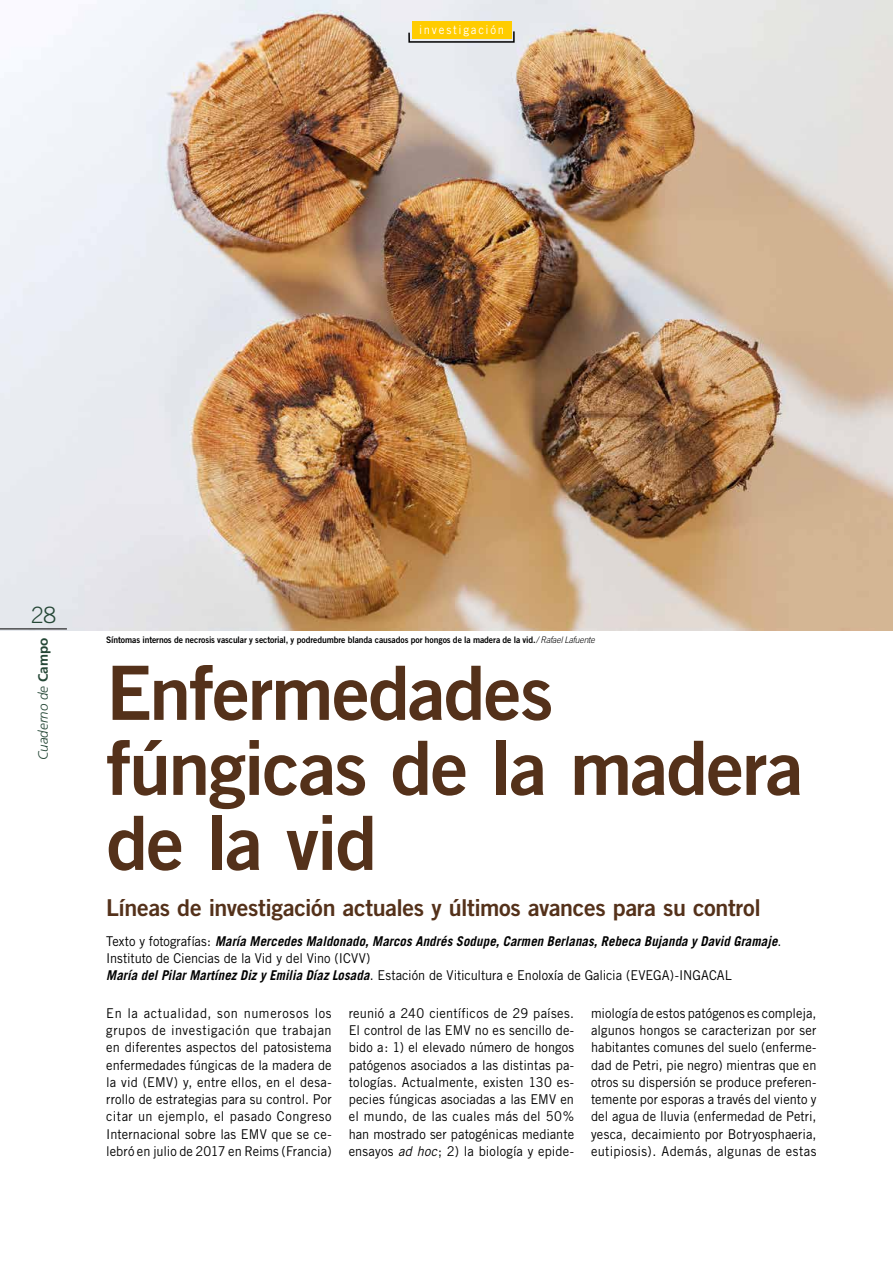
<style>
.page{position:relative;width:893px;height:1263px;background:#fff}
.page>*{position:absolute;margin:0;border:0;box-sizing:border-box;transform-origin:0 0}
.t1{font:75px/75px "Trade Gothic Bold Two";letter-spacing:-.025em;color:#54311a}
.t2{font:23.25px "Trade Gothic Bold Two";letter-spacing:-.015em;color:#54311a}
.t3{font:300 22.5px "Trade Gothic";color:#254736}
.t4{font:13.5px/17.2px "Trade Gothic";letter-spacing:.01em;color:#000;text-align:justify;scale:.95 1}
.t5{font:italic 700 13.5px/17.2px "Trade Gothic";letter-spacing:.01em;color:#000;scale:.95 1}
.t6{font:italic 300 13.5px "Frutiger";color:#254736}
.t7{font:12px "Trade Gothic";letter-spacing:.15em;color:#fff;scale:.95 1}
.t8{font:9px "Trade Gothic Bold Two";letter-spacing:-.01em;color:#000;scale:.95 1}
.s1{font-weight:700;font-style:normal}
.s2{font-family:"Trade Gothic";font-weight:300;font-style:italic}
.s3{font-weight:400;font-style:normal}
.s4{font-style:italic}
</style>
<div class="page">
<img style="left:0;top:0;width:893px;height:630px">
<hr style="left:0;top:628px;width:67px;height:1px;background:#000">
<svg style="left:408px;top:30px;width:107px;height:13px"></svg>
<div style="left:412px;top:21px;width:99px;height:18px;background:#fc0"></div>
<p class="t7" style="left:419px;top:23px;width:91px">investigación</p>
<h3 class="t3" style="left:31px;top:601px;width:27px">28</h3>
<p class="t6" style="left:35px;top:760px;width:124px;rotate:-90deg">Cuaderno de <span class="s1">Campo</span></p>
<p class="t8" style="left:106px;top:634px;width:516px">Síntomas internos de necrosis vascular y sectorial, y podredumbre blanda causados por hongos de la madera de la vid.<span class="s2">/ Rafael Lafuente</span></p>
<h1 class="t1" style="left:106px;top:654px;width:699px">Enfermedades fúngicas de la madera de la vid</h1>
<h2 class="t2" style="left:106px;top:893px;width:656px">Líneas de investigación actuales y últimos avances para su control</h2>
<p class="t5" style="left:106px;top:932px;width:712px"><span class="s3">Texto y fotografías:</span> María Mercedes Maldonado, Marcos Andrés Sodupe, Carmen Berlanas, Rebeca Bujanda y David Gramaje<span class="s3">.<br>Instituto de Ciencias de la Vid y del Vino (ICVV)<br></span>María del Pilar Martínez Diz y Emilia Díaz Losada<span class="s3">. Estación de Viticultura e Enoloxía de Galicia (EVEGA)-INGACAL</span></p>
<p class="t4" style="left:106px;top:1004px;width:239px">En la actualidad, son numerosos los grupos de investigación que trabajan en diferentes aspectos del patosistema enfermedades fúngicas de la madera de la vid (EMV) y, entre ellos, en el desa&shy;rrollo de estrategias para su control. Por citar un ejemplo, el pasado Congreso Internacional sobre las EMV que se ce&shy;lebró en julio de 2017 en Reims (Francia)</p>
<p class="t4" style="left:349px;top:1004px;width:239px">reunió a 240 científicos de 29 países.<br>El control de las EMV no es sencillo de&shy;bido a: 1) el elevado número de hongos patógenos asociados a las distintas pa&shy;tologías. Actualmente, existen 130 es&shy;pecies fúngicas asociadas a las EMV en el mundo, de las cuales más del 50% han mostrado ser patogénicas mediante ensayos <span class="s4">ad hoc</span>; 2) la biología y epide-</p>
<p class="t4" style="left:591px;top:1004px;width:239px">miología de estos patógenos es compleja, algunos hongos se caracterizan por ser habitantes comunes del suelo (enferme&shy;dad de Petri, pie negro) mientras que en otros su dispersión se produce preferen&shy;temente por esporas a través del viento y del agua de lluvia (enfermedad de Petri, yesca, decaimiento por Botryosphaeria, eutipiosis). Además, algunas de estas</p>
</div>
